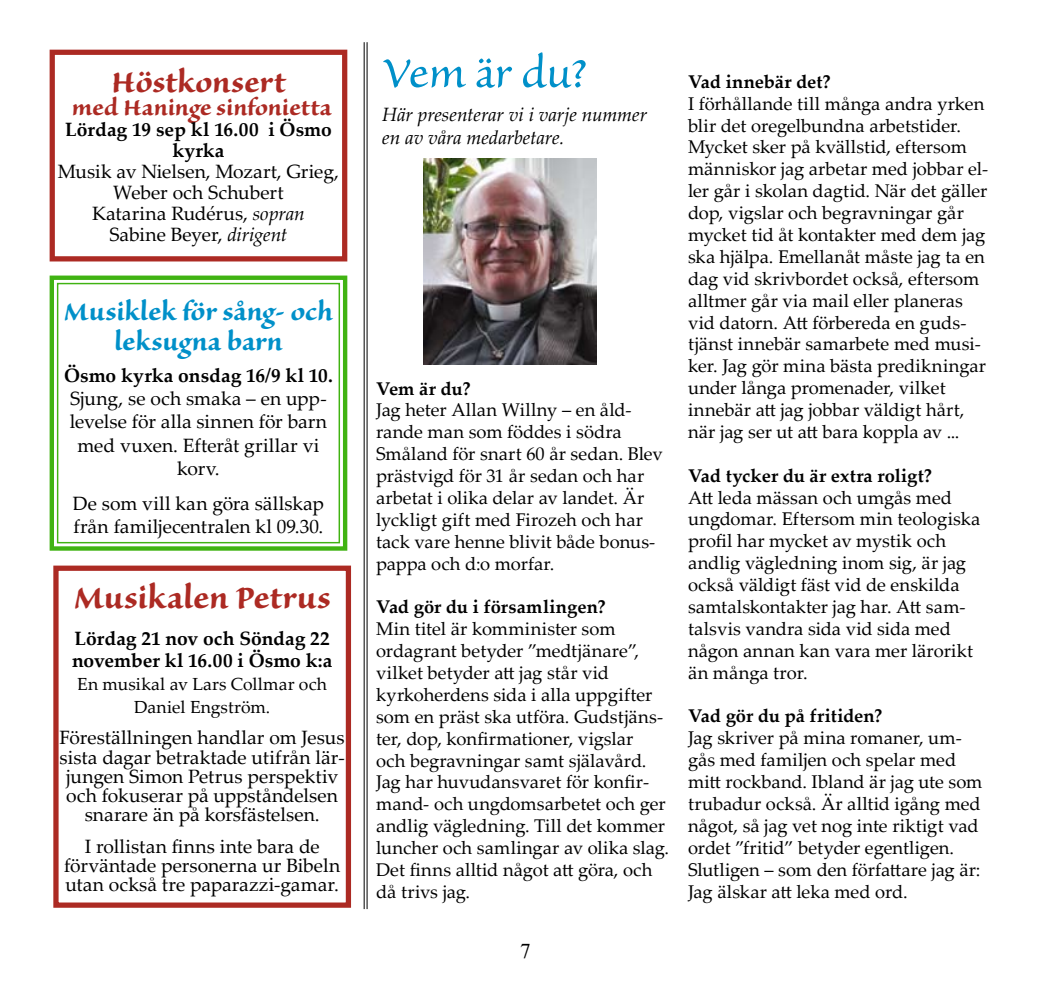
<style>
.page{position:relative;width:1042px;height:993px;background:#fff}
.page>*{position:absolute;margin:0;border:0;box-sizing:border-box;transform-origin:0 0}
.t1{font:52.5px "Sanvito Pro";letter-spacing:-.005em;color:#0090c9}
.t2{font:700 38.5px "Sanvito Pro";letter-spacing:.005em;color:#ac2a23}
.t3{font:700 36.75px "Sanvito Pro";letter-spacing:.005em;color:#ac2a23}
.t4{font:700 31.5px/29.8px "Sanvito Pro";color:#0090c9;text-align:center}
.t5{font:700 28px "Sanvito Pro";letter-spacing:-.005em;color:#ac2a23}
.t6{font:21px "Times New Roman";color:#000}
.t7{font:19.25px/19.2px "Palatino Linotype";color:#000;text-align:center}
.t8{font:700 19.25px/21px "Palatino Linotype";color:#000;text-align:center}
.t9{font:italic 19.25px/23.1px "Palatino Linotype";letter-spacing:-.005em;color:#000}
.t10{font:18.38px/21.9px "Palatino Linotype";color:#000}
.t11{font:700 18.38px "Palatino Linotype";letter-spacing:-.005em;color:#000}
.t12{font:17.5px/22.8px "Palatino Linotype";letter-spacing:.005em;color:#000;text-align:center}
.s1{font-style:italic}
</style>
<div class="page">
<hr style="left:367px;top:42px;width:1px;height:866px;background:#000">
<hr style="left:364px;top:42px;width:1px;height:866px;background:#000">
<svg style="left:49px;top:275px;width:299px;height:276px"></svg>
<div style="left:57px;top:283px;width:283px;height:260px;border:1px solid #40b312"></div>
<div style="left:50px;top:50px;width:297px;height:211px;border:5px solid #ac2a23"></div>
<div style="left:53px;top:565px;width:298px;height:342px;border:5px solid #ac2a23"></div>
<img style="left:423px;top:159px;width:173px;height:205px">
<h3 class="t3" style="left:111px;top:61px;width:176px">Höstkonsert</h3>
<h3 class="t5" style="left:72px;top:91px;width:262px">med Haninge sinfonietta</h3>
<p class="t8" style="left:65px;top:118px;width:268px">Lördag 19 sep kl 16.00 i Ösmo kyrka</p>
<p class="t7" style="left:58px;top:160px;width:283px;line-height:21px">Musik av Nielsen, Mozart, Grieg,<br>Weber och Schubert<br>Katarina Rudérus, <span class="s1">sopran<br></span>Sabine Beyer, <span class="s1">dirigent</span></p>
<h3 class="t4" style="left:64px;top:297px;width:270px">Musiklek för sång- och leksugna barn</h3>
<p class="t8" style="left:64px;top:364px;width:270px">Ösmo kyrka onsdag 16/9 kl 10.</p>
<p class="t7" style="left:70px;top:386px;width:259px;line-height:23.1px">Sjung, se och smaka – en upp&shy;levelse för alla sinnen för barn med vuxen. Efteråt grillar vi korv.</p>
<p class="t7" style="left:73px;top:491px;width:252px;line-height:23.1px;text-align:left">De som vill kan göra sällskap från familjecentralen kl 09.30.</p>
<h2 class="t2" style="left:74px;top:575px;width:258px">Musikalen Petrus</h2>
<p class="t8" style="left:72px;top:625px;width:262px;line-height:22.8px;text-align:left">Lördag 21 nov och Söndag 22 november kl 16.00 i Ösmo k:a</p>
<p class="t12" style="left:77px;top:671px;width:251px">En musikal av Lars Collmar och<br>Daniel Engström.</p>
<p class="t7" style="left:60px;top:727px;width:287px">Föreställningen handlar om Jesus sista dagar betraktade utifrån lär&shy;jungen Simon Petrus perspektiv och fokuserar på uppståndelsen snarare än på korsfästelsen.</p>
<p class="t7" style="left:64px;top:835px;width:278px">I rollistan finns inte bara de förväntade personerna ur Bibeln utan också tre paparazzi-gamar.</p>
<h1 class="t1" style="left:382px;top:45px;width:206px">Vem är du?</h1>
<p class="t9" style="left:382px;top:102px;width:266px">Här presenterar vi i varje nummer en av våra medarbetare.</p>
<p class="t11" style="left:376px;top:375px;width:96px">Vem är du?</p>
<p class="t10" style="left:376px;top:398px;width:288px">Jag heter Allan Willny – en åld&shy;rande man som föddes i södra<br>Småland för snart 60 år sedan. Blev prästvigd för 31 år sedan och har arbetat i olika delar av landet. Är lyckligt gift med Firozeh och har tack vare henne blivit både bonus&shy;pappa och d:o morfar.</p>
<p class="t11" style="left:376px;top:594px;width:231px">Vad gör du i församlingen?</p>
<p class="t10" style="left:376px;top:617px;width:294px">Min titel är komminister som ordagrant betyder ”medtjänare”, vilket betyder att jag står vid kyrkoherdens sida i alla uppgifter som en präst ska utföra. Gudstjäns&shy;ter, dop, konfirmationer, vigslar<br>och begravningar samt själavård.<br>Jag har huvudansvaret för konfir&shy;mand- och ungdomsarbetet och ger andlig vägledning. Till det kommer luncher och samlingar av olika slag.<br>Det finns alltid något att göra, och då trivs jag.</p>
<p class="t6" style="left:520px;top:938px;width:12px">7</p>
<p class="t11" style="left:688px;top:68px;width:144px">Vad innebär det?</p>
<p class="t10" style="left:688px;top:92px;width:302px">I förhållande till många andra yrken blir det oregelbundna arbetstider.<br>Mycket sker på kvällstid, eftersom människor jag arbetar med jobbar el&shy;ler går i skolan dagtid. När det gäller dop, vigslar och begravningar går mycket tid åt kontakter med dem jag ska hjälpa. Emellanåt måste jag ta en dag vid skrivbordet också, eftersom alltmer går via mail eller planeras vid datorn. Att förbereda en guds&shy;tjänst innebär samarbete med musi&shy;ker. Jag gör mina bästa predikningar under långa promenader, vilket innebär att jag jobbar väldigt hårt, när jag ser ut att bara koppla av ...</p>
<p class="t11" style="left:688px;top:462px;width:246px">Vad tycker du är extra roligt?</p>
<p class="t10" style="left:688px;top:485px;width:294px">Att leda mässan och umgås med ungdomar. Eftersom min teologiska profil har mycket av mystik och andlig vägledning inom sig, är jag också väldigt fäst vid de enskilda samtalskontakter jag har. Att sam&shy;talsvis vandra sida vid sida med någon annan kan vara mer lärorikt än många tror.</p>
<p class="t11" style="left:688px;top:703px;width:196px">Vad gör du på fritiden?</p>
<p class="t10" style="left:688px;top:726px;width:296px">Jag skriver på mina romaner, um&shy;gås med familjen och spelar med mitt rockband. Ibland är jag ute som trubadur också. Är alltid igång med något, så jag vet nog inte riktigt vad ordet ”fritid” betyder egentligen.<br>Slutligen – som den författare jag är:<br>Jag älskar att leka med ord.</p>
</div>
